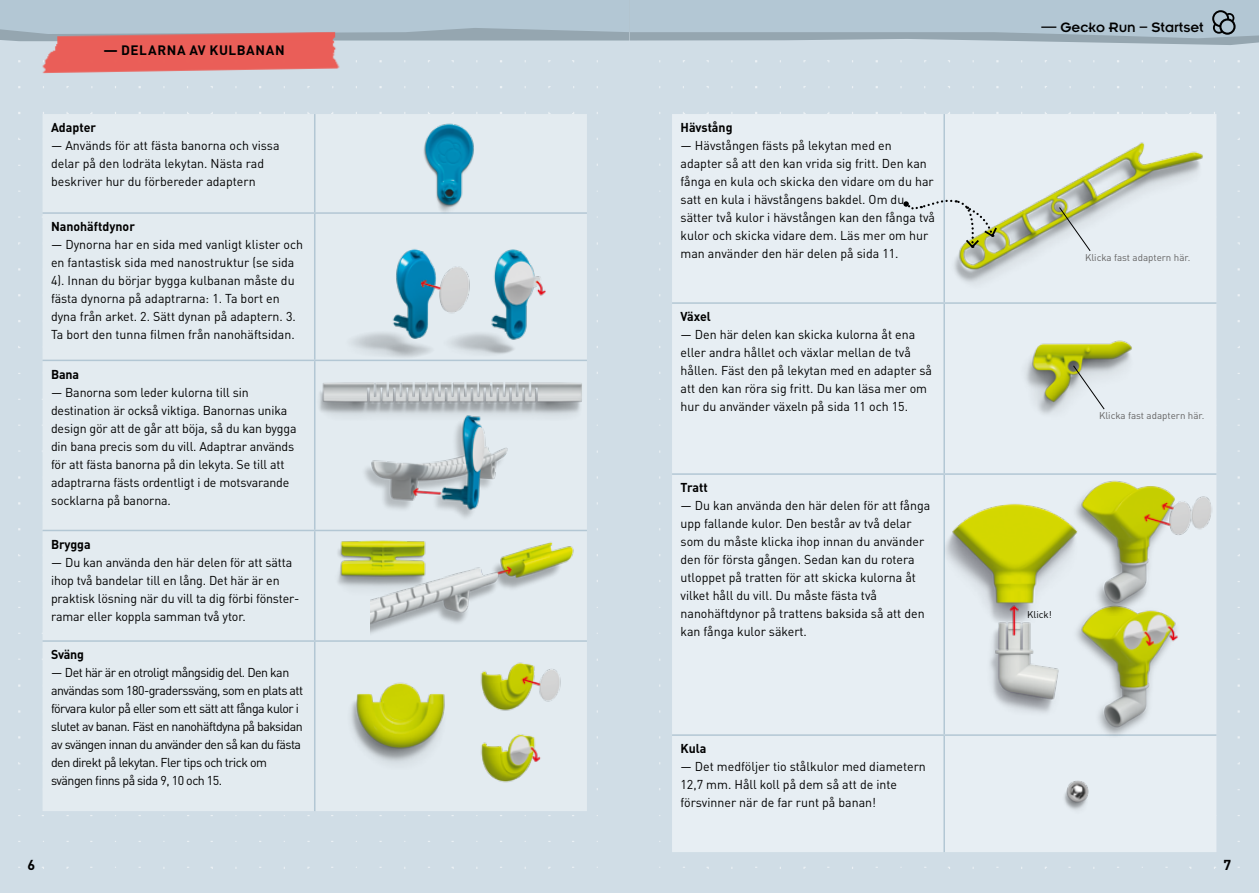
<style>
.page{position:relative;width:1259px;height:893px;background:#fff}
.page>*{position:absolute;margin:0;border:0;box-sizing:border-box;transform-origin:0 0}
.t1{font:15px "Insignia LT Pro";color:#000}
.t2{font:700 14.25px "DINOT";color:#000}
.t3{font:700 13.5px "DINOT";letter-spacing:.045em;color:#000}
.t4{font:12.75px/18px "DINOT";color:#000}
.t5{font:12.75px/18px "DINOT";letter-spacing:-.04em;color:#000}
.t6{font:12.75px/18px "DINOT";color:#000;scale:.95 1}
.t7{font:700 12.75px "DINOT";color:#000}
.t8{font:9.75px "DINOT";color:#646363}
.t9{font:9.75px "DINOT";color:#000}
.s1{font-size:14.1px}
</style>
<div class="page">
<div style="left:0;top:0;width:629px;height:893px;background:#d0dde6"></div>
<img style="left:42px;top:45px;width:298px;height:29px">
<div style="left:43px;top:114px;width:544px;height:697px;background:#e3ebf0"></div>
<hr style="left:314px;top:114px;width:1px;height:98px;background:#b3c7d4">
<hr style="left:43px;top:212px;width:272px;height:2px;background:#b3c7d4">
<hr style="left:315px;top:212px;width:272px;height:2px;background:#b3c7d4">
<hr style="left:314px;top:214px;width:1px;height:146px;background:#b3c7d4">
<hr style="left:43px;top:360px;width:272px;height:1px;background:#b3c7d4">
<hr style="left:315px;top:360px;width:272px;height:1px;background:#b3c7d4">
<hr style="left:314px;top:361px;width:1px;height:169px;background:#b3c7d4">
<hr style="left:43px;top:530px;width:272px;height:1px;background:#b3c7d4">
<hr style="left:315px;top:530px;width:272px;height:1px;background:#b3c7d4">
<hr style="left:314px;top:531px;width:1px;height:109px;background:#b3c7d4">
<hr style="left:43px;top:640px;width:272px;height:2px;background:#b3c7d4">
<hr style="left:315px;top:640px;width:272px;height:2px;background:#b3c7d4">
<hr style="left:314px;top:642px;width:1px;height:169px;background:#b3c7d4">
<img style="left:407px;top:113px;width:83px;height:109px">
<img style="left:498px;top:222px;width:54px;height:153px">
<img style="left:325px;top:222px;width:173px;height:153px">
<img style="left:475px;top:657px;width:90px;height:58px">
<img style="left:475px;top:729px;width:72px;height:58px">
<img style="left:305px;top:375px;width:293px;height:45px">
<img style="left:339px;top:678px;width:117px;height:91px">
<img style="left:321px;top:533px;width:49px;height:63px">
<img style="left:361px;top:413px;width:155px;height:117px">
<img style="left:370px;top:507px;width:216px;height:150px">
<div style="left:629px;top:0;width:630px;height:893px;background:#d0dde6"></div>
<svg style="left:0;top:0;width:1259px;height:45px;background:#b2bdc8"></svg>
<div style="left:672px;top:114px;width:544px;height:738px;background:#e7eef3"></div>
<hr style="left:943px;top:114px;width:2px;height:188px;background:#b3c7d4">
<hr style="left:672px;top:302px;width:272px;height:2px;background:#b3c7d4">
<hr style="left:944px;top:302px;width:272px;height:2px;background:#b3c7d4">
<hr style="left:943px;top:304px;width:2px;height:169px;background:#b3c7d4">
<hr style="left:672px;top:473px;width:272px;height:2px;background:#b3c7d4">
<hr style="left:944px;top:473px;width:272px;height:2px;background:#b3c7d4">
<hr style="left:943px;top:475px;width:2px;height:259px;background:#b3c7d4">
<hr style="left:672px;top:734px;width:272px;height:2px;background:#b3c7d4">
<hr style="left:944px;top:734px;width:272px;height:2px;background:#b3c7d4">
<hr style="left:943px;top:736px;width:2px;height:116px;background:#b3c7d4">
<img style="left:1050px;top:774px;width:46px;height:41px">
<img style="left:938px;top:137px;width:279px;height:156px">
<img style="left:1003px;top:322px;width:146px;height:111px">
<img style="left:945px;top:497px;width:103px;height:237px">
<img style="left:1048px;top:615px;width:141px;height:125px">
<img style="left:1048px;top:460px;width:168px;height:155px">
<svg style="left:1058px;top:206px;width:33px;height:46px"></svg>
<svg style="left:1072px;top:365px;width:33px;height:45px"></svg>
<img style="left:1009px;top:601px;width:14px;height:39px">
<svg style="left:903px;top:199px;width:95px;height:50px;background:#d7ded9"></svg>
<p class="t3" style="left:103px;top:41px;width:183px"><span class="s1">—</span> DELARNA AV KULBANAN</p>
<p class="t7" style="left:51px;top:119px;width:47px">Adapter</p>
<p class="t4" style="left:51px;top:136px;width:230px">— Används för att fästa banorna och vissa delar på den lodräta lekytan. Nästa rad beskriver hur du förbereder adaptern</p>
<p class="t7" style="left:51px;top:218px;width:85px">Nanohäftdynor</p>
<p class="t4" style="left:51px;top:235px;width:254px">— Dynorna har en sida med vanligt klister och en fantastisk sida med nanostruktur (se sida 4). Innan du börjar bygga kulbanan måste du fästa dynorna på adaptrarna: 1. Ta bort en dyna från arket. 2. Sätt dynan på adaptern. 3.<br>Ta bort den tunna filmen från nanohäftsidan.</p>
<p class="t7" style="left:51px;top:365px;width:30px">Bana</p>
<p class="t4" style="left:51px;top:383px;width:247px">— Banorna som leder kulorna till sin destination är också viktiga. Banornas unika design gör att de går att böja, så du kan bygga din bana precis som du vill. Adaptrar används för att fästa banorna på din lekyta. Se till att adaptrarna fästs ordentligt i de motsvarande socklarna på banorna.</p>
<p class="t7" style="left:51px;top:535px;width:41px">Brygga</p>
<p class="t6" style="left:51px;top:553px;width:263px">— Du kan använda den här delen för att sätta ihop två bandelar till en lång. Det här är en praktisk lösning när du vill ta dig förbi fönster&shy;ramar eller koppla samman två ytor.</p>
<p class="t7" style="left:51px;top:646px;width:34px">Sväng</p>
<p class="t5" style="left:51px;top:663px;width:254px">— Det här är en otroligt mångsidig del. Den kan användas som 180-graderssväng, som en plats att förvara kulor på eller som ett sätt att fånga kulor i slutet av banan. Fäst en nanohäftdyna på baksidan av svängen innan du använder den så kan du fästa den direkt på lekytan. Fler tips och trick om svängen finns på sida 9, 10 och 15.</p>
<p class="t2" style="left:28px;top:855px;width:9px">6</p>
<p class="t7" style="left:680px;top:119px;width:53px">Hävstång</p>
<p class="t4" style="left:680px;top:136px;width:256px">— Hävstången fästs på lekytan med en adapter så att den kan vrida sig fritt. Den kan fånga en kula och skicka den vidare om du har satt en kula i hävstångens bakdel. Om du sätter två kulor i hävstången kan den fånga två kulor och skicka vidare dem. Läs mer om hur man använder den här delen på sida 11.</p>
<p class="t7" style="left:680px;top:308px;width:32px">Växel</p>
<p class="t4" style="left:680px;top:325px;width:253px">— Den här delen kan skicka kulorna åt ena eller andra hållet och växlar mellan de två hållen. Fäst den på lekytan med en adapter så att den kan röra sig fritt. Du kan läsa mer om hur du använder växeln på sida 11 och 15.</p>
<p class="t7" style="left:680px;top:479px;width:29px">Tratt</p>
<p class="t4" style="left:680px;top:496px;width:251px">— Du kan använda den här delen för att fånga upp fallande kulor. Den består av två delar som du måste klicka ihop innan du använder den för första gången. Sedan kan du rotera utloppet på tratten för att skicka kulorna åt vilket håll du vill. Du måste fästa två nanohäftdynor på trattens baksida så att den kan fånga kulor säkert.</p>
<p class="t7" style="left:680px;top:740px;width:27px">Kula</p>
<p class="t4" style="left:680px;top:758px;width:247px">— Det medföljer tio stålkulor med diametern<br>12,7 mm. Håll koll på dem så att de inte försvinner när de far runt på banan!</p>
<p class="t1" style="left:1041px;top:19px;width:164px">— Gecko Run – Startset</p>
<p class="t8" style="left:1085px;top:252px;width:107px">Klicka fast adaptern här.</p>
<p class="t8" style="left:1099px;top:410px;width:107px">Klicka fast adaptern här.</p>
<p class="t9" style="left:1027px;top:608px;width:26px">Klick!</p>
<p class="t2" style="left:1223px;top:855px;width:9px">7</p>
</div>
